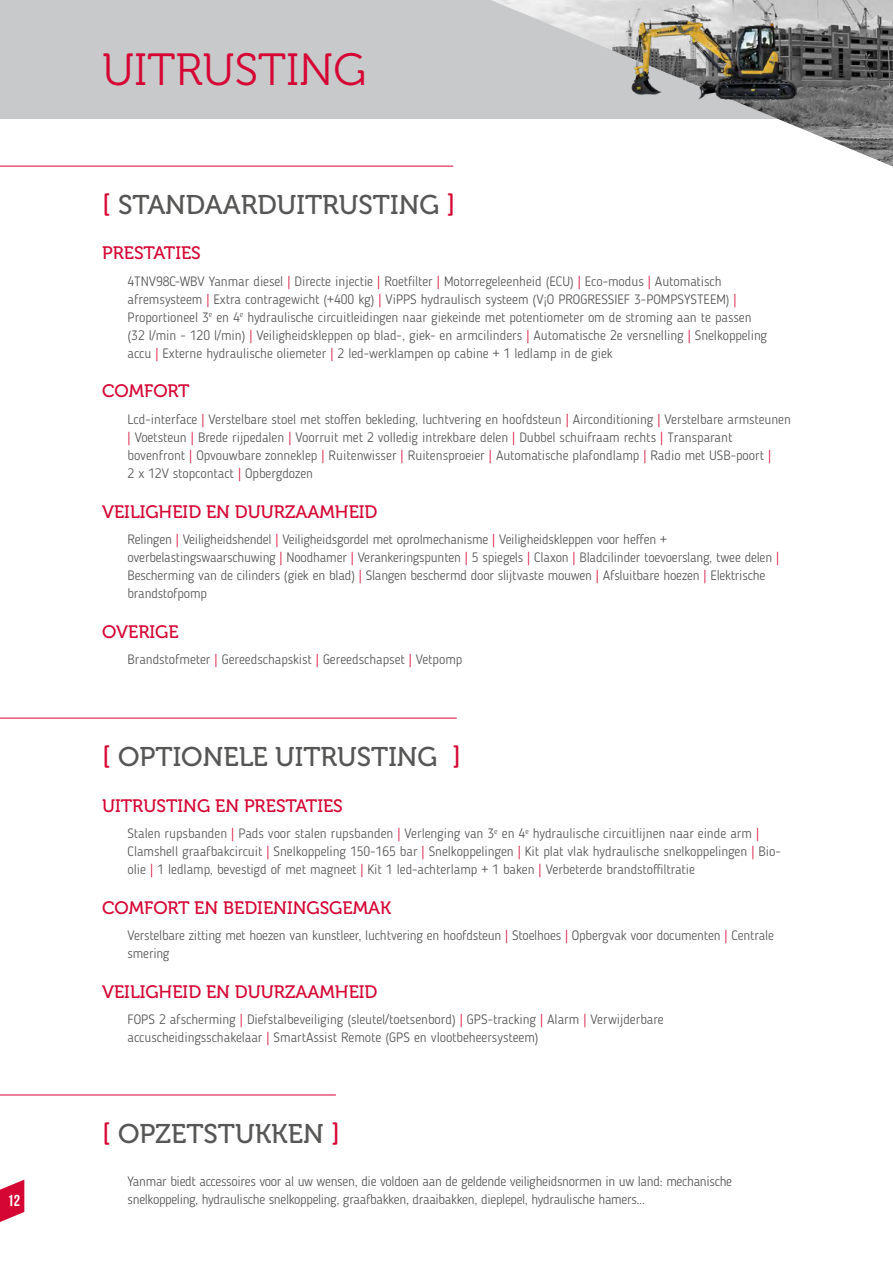
<style>
.page{position:relative;width:893px;height:1263px;background:#fff}
.page>*{position:absolute;margin:0;border:0;box-sizing:border-box;transform-origin:0 0}
.t1{font:45px "Museo 300";color:#d50634}
.t2{font:27px "Museo 500";color:#565655}
.t3{font:18px "Museo 500";color:#d50634}
.t4{font:15.9px "Bebas Neue";color:#fff}
.t5{font:300 13.5px/18px "Blogger Sans";color:#565655}
.t6{font:300 13.5px/18px "Blogger Sans";letter-spacing:-.02em;color:#565655}
.s1{color:#d50634}
</style>
<div class="page">
<svg style="left:0;top:1179px;width:24px;height:43px"></svg>
<div style="left:0;top:0;width:893px;height:119px;background:#c7c9ca"></div>
<img style="left:491px;top:0;width:402px;height:167px">
<hr style="left:0;top:718px;width:457px;height:1px;background:#d50634">
<hr style="left:0;top:166px;width:453px;height:1px;background:#d50634">
<hr style="left:0;top:1094px;width:336px;height:1px;background:#d50634">
<img style="left:616px;top:10px;width:192px;height:96px">
<p class="t4" style="left:7px;top:1192px;width:14px">12</p>
<h1 class="t1" style="left:102px;top:45px;width:266px">UITRUSTING</h1>
<h2 class="t2" style="left:102px;top:190px;width:355px"><span class="s1">[</span> STANDAARDUITRUSTING <span class="s1">]</span></h2>
<h3 class="t3" style="left:102px;top:243px;width:100px">PRESTATIES</h3>
<p class="t5" style="left:128px;top:272px;width:641px">4TNV98C-WBV Yanmar diesel <span class="s1">|</span> Directe injectie <span class="s1">|</span> Roetfilter <span class="s1">|</span> Motorregeleenheid (ECU) <span class="s1">|</span> Eco-modus <span class="s1">|</span> Automatisch afremsysteem <span class="s1">|</span> Extra contragewicht (+400 kg) <span class="s1">|</span> ViPPS hydraulisch systeem (V¡O PROGRESSIEF 3-POMPSYSTEEM) <span class="s1">| </span>Proportioneel 3<sup>e</sup> en 4<sup>e</sup> hydraulische circuitleidingen naar giekeinde met potentiometer om de stroming aan te passen (32 l/min - 120 l/min) <span class="s1">|</span> Veiligheidskleppen op blad-, giek- en armcilinders <span class="s1">|</span> Automatische 2e versnelling <span class="s1">|</span> Snelkoppeling accu <span class="s1">|</span> Externe hydraulische oliemeter <span class="s1">|</span> 2 led-werklampen op cabine + 1 ledlamp in de giek</p>
<h3 class="t3" style="left:102px;top:381px;width:89px">COMFORT</h3>
<p class="t5" style="left:128px;top:410px;width:665px">Lcd-interface <span class="s1">|</span> Verstelbare stoel met stoffen bekleding, luchtvering en hoofdsteun <span class="s1">|</span> Airconditioning <span class="s1">|</span> Verstelbare armsteunen <span class="s1">|</span> Voetsteun <span class="s1">|</span> Brede rijpedalen <span class="s1">|</span> Voorruit met 2 volledig intrekbare delen <span class="s1">|</span> Dubbel schuifraam rechts <span class="s1">|</span> Transparant bovenfront <span class="s1">|</span> Opvouwbare zonneklep <span class="s1">|</span> Ruitenwisser <span class="s1">|</span> Ruitensproeier <span class="s1">|</span> Automatische plafondlamp <span class="s1">|</span> Radio met USB-poort <span class="s1">|<br></span>2 x 12V stopcontact <span class="s1">|</span> Opbergdozen</p>
<h3 class="t3" style="left:102px;top:501px;width:277px">VEILIGHEID EN DUURZAAMHEID</h3>
<p class="t5" style="left:128px;top:530px;width:653px">Relingen <span class="s1">|</span> Veiligheidshendel <span class="s1">|</span> Veiligheidsgordel met oprolmechanisme <span class="s1">|</span> Veiligheidskleppen voor heffen + overbelastingswaarschuwing <span class="s1">|</span> Noodhamer <span class="s1">|</span> Verankeringspunten <span class="s1">|</span> 5 spiegels <span class="s1">|</span> Claxon <span class="s1">|</span> Bladcilinder toevoerslang, twee delen <span class="s1">| </span>Bescherming van de cilinders (giek en blad) <span class="s1">|</span> Slangen beschermd door slijtvaste mouwen <span class="s1">|</span> Afsluitbare hoezen <span class="s1">|</span> Elektrische brandstofpomp</p>
<h3 class="t3" style="left:102px;top:622px;width:78px">OVERIGE</h3>
<p class="t5" style="left:128px;top:650px;width:336px">Brandstofmeter <span class="s1">|</span> Gereedschapskist <span class="s1">|</span> Gereedschapset <span class="s1">|</span> Vetpomp</p>
<h2 class="t2" style="left:102px;top:742px;width:360px"><span class="s1">[</span> OPTIONELE UITRUSTING <span class="s1">]</span></h2>
<h3 class="t3" style="left:102px;top:795px;width:242px">UITRUSTING EN PRESTATIES</h3>
<p class="t5" style="left:128px;top:824px;width:655px">Stalen rupsbanden <span class="s1">|</span> Pads voor stalen rupsbanden <span class="s1">|</span> Verlenging van 3<sup>e</sup> en 4<sup>e</sup> hydraulische circuitlijnen naar einde arm <span class="s1">|<br></span>Clamshell graafbakcircuit <span class="s1">|</span> Snelkoppeling 150-165 bar <span class="s1">|</span> Snelkoppelingen <span class="s1">|</span> Kit plat vlak hydraulische snelkoppelingen <span class="s1">|</span> Bio&shy;olie <span class="s1">|</span> 1 ledlamp, bevestigd of met magneet <span class="s1">|</span> Kit 1 led-achterlamp + 1 baken <span class="s1">|</span> Verbeterde brandstoffiltratie</p>
<h3 class="t3" style="left:102px;top:898px;width:291px">COMFORT EN BEDIENINGSGEMAK</h3>
<p class="t5" style="left:128px;top:926px;width:648px">Verstelbare zitting met hoezen van kunstleer, luchtvering en hoofdsteun <span class="s1">|</span> Stoelhoes <span class="s1">|</span> Opbergvak voor documenten <span class="s1">|</span> Centrale smering</p>
<h3 class="t3" style="left:102px;top:982px;width:277px">VEILIGHEID EN DUURZAAMHEID</h3>
<p class="t5" style="left:128px;top:1010px;width:538px">FOPS 2 afscherming <span class="s1">|</span> Diefstalbeveiliging (sleutel/toetsenbord) <span class="s1">|</span> GPS-tracking <span class="s1">|</span> Alarm <span class="s1">|</span> Verwijderbare accuscheidingsschakelaar <span class="s1">|</span> SmartAssist Remote (GPS en vlootbeheersysteem)</p>
<h2 class="t2" style="left:102px;top:1119px;width:239px"><span class="s1">[</span> OPZETSTUKKEN <span class="s1">]</span></h2>
<p class="t6" style="left:128px;top:1172px;width:606px">Yanmar biedt accessoires voor al uw wensen, die voldoen aan de geldende veiligheidsnormen in uw land: mechanische snelkoppeling, hydraulische snelkoppeling, graafbakken, draaibakken, dieplepel, hydraulische hamers...</p>
</div>
